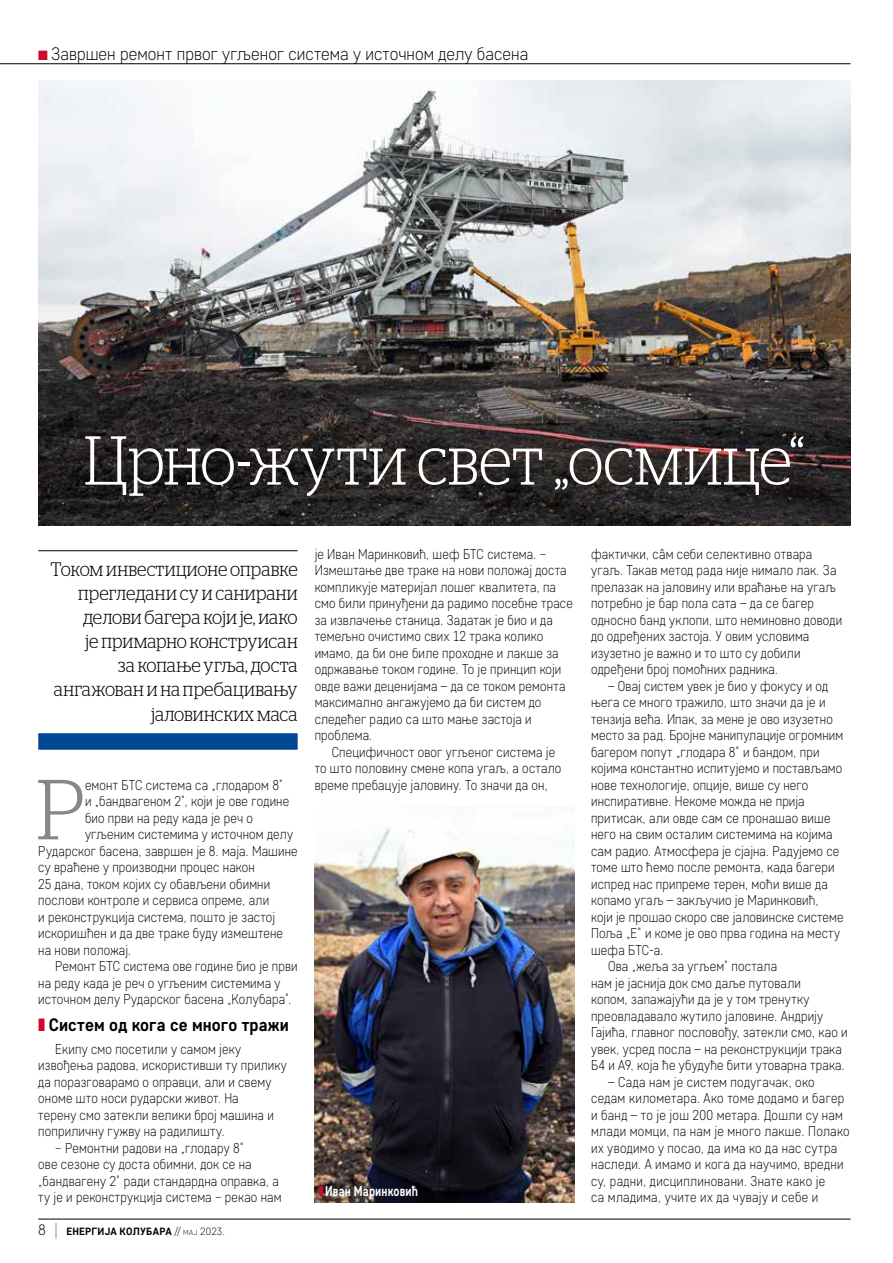
<style>
.page{position:relative;width:893px;height:1263px;background:#fff}
.page>*{position:absolute;margin:0;border:0;box-sizing:border-box;transform-origin:0 0}
.t1{font:300 84.9px "Stag LC";color:#878787}
.t2{font:300 69px "Stag LC";color:#fff;scale:.9 1}
.t3{font:300 19.5px/24px "Stag LC";letter-spacing:.005em;color:#000;text-align:right;scale:.9 1}
.t4{font:300 18px "Core Sans D25";color:#000;scale:.95 1}
.t5{font:700 18px "Core Sans D55";letter-spacing:.01em;color:#000;scale:.95 1}
.t6{font:700 14.4px "Core Sans D55";letter-spacing:.015em;color:#fff;scale:.8 1}
.t7{font:300 14.25px/16.5px "Core Sans D25";letter-spacing:.015em;color:#000;scale:.9 1}
.t8{font:700 10.5px "Core Sans D55";letter-spacing:.02em;color:#000}
.s1{color:#cc0931}
.s2{font-family:"Core Sans D25";font-weight:300;font-size:15px}
.s3{font-family:"Core Sans D15";font-weight:100;font-size:18px}
.s4{font-family:"Core Sans D25";font-weight:300}
.s5{font-family:"Core Sans D25";font-weight:300;font-size:7.35px}
</style>
<div class="page">
<hr style="left:38px;top:1219px;width:812px;height:1px;background:#000">
<hr style="left:0;top:63px;width:850px;height:1px;background:#000">
<hr style="left:38px;top:550px;width:260px;height:1px;background:#000">
<div style="left:38px;top:733px;width:260px;height:17px;background:#004893"></div>
<img style="left:38px;top:80px;width:812px;height:446px">
<img style="left:315px;top:827px;width:259px;height:375px">
<p class="t4" style="left:38px;top:43px;width:517px"><span class="s1">■</span> Завршен ремонт првог угљеног система у источном делу басена</p>
<h2 class="t2" style="left:84px;top:410px;width:803px">Црно-жути свет „осмице“</h2>
<h3 class="t3" style="left:51px;top:556px;width:276px">Током инвестиционе оправке прегледани су и санирани делови багера који је, иако<br>је примарно конструисан<br>за копање угља, доста ангажован и на пребацивању јаловинских маса</h3>
<h1 class="t1" style="left:36px;top:748px;width:50px">Р</h1>
<p class="t7" style="left:85px;top:776px;width:222px">емонт БТС система са „глодаром 8“</p>
<p class="t7" style="left:85px;top:793px;width:228px">и „бандвагеном 2“, који је ове године</p>
<p class="t7" style="left:85px;top:809px;width:188px">био први на реду када је реч о</p>
<p class="t7" style="left:85px;top:826px;width:233px">угљеним системима у источном делу</p>
<p class="t7" style="left:38px;top:842px;width:290px">Рударског басена, завршен је 8. маја. Машине</p>
<p class="t7" style="left:38px;top:859px;width:242px">су враћене у производни процес након</p>
<p class="t7" style="left:38px;top:875px;width:259px">25 дана, током којих су обављени обимни</p>
<p class="t7" style="left:38px;top:892px;width:258px">послови контроле и сервиса опреме, али</p>
<p class="t7" style="left:38px;top:908px;width:265px">и реконструкција система, пошто је застој</p>
<p class="t7" style="left:38px;top:925px;width:274px">искоришћен и да две траке буду измештене</p>
<p class="t7" style="left:38px;top:941px;width:105px">на нови положај.</p>
<p class="t7" style="left:55px;top:958px;width:271px">Ремонт БТС система ове године био је први</p>
<p class="t7" style="left:38px;top:974px;width:271px">на реду када је реч о угљеним системима у</p>
<p class="t7" style="left:38px;top:991px;width:283px">источном делу Рударског басена „Колубара“.</p>
<p class="t5" style="left:38px;top:1013px;width:265px"><span class="s1">❚</span> Систем од кога се много тражи</p>
<p class="t7" style="left:55px;top:1040px;width:208px">Екипу смо посетили у самом јеку</p>
<p class="t7" style="left:38px;top:1057px;width:278px">извођења радова, искористивши ту прилику</p>
<p class="t7" style="left:38px;top:1073px;width:261px">да поразговарамо о оправци, али и свему</p>
<p class="t7" style="left:38px;top:1090px;width:224px">ономе што носи рударски живот. На</p>
<p class="t7" style="left:38px;top:1106px;width:263px">терену смо затекли велики број машина и</p>
<p class="t7" style="left:38px;top:1123px;width:209px">поприличну гужву на радилишту.</p>
<p class="t7" style="left:55px;top:1139px;width:211px">− Ремонтни радови на „глодару 8“</p>
<p class="t7" style="left:38px;top:1156px;width:239px">ове сезоне су доста обимни, док се на</p>
<p class="t7" style="left:38px;top:1172px;width:269px">„бандвагену 2“ ради стандардна оправка, а</p>
<p class="t7" style="left:38px;top:1189px;width:272px">ту је и реконструкција система − рекао нам</p>
<p class="t8" style="left:38px;top:1225px;width:188px"><span class="s2">8</span> <span class="s3">|</span> ЕНЕРГИЈА КОЛУБАРА <span class="s4">//</span> <span class="s5">мај</span> <span class="s4">2023.</span></p>
<p class="t7" style="left:315px;top:545px;width:288px">је Иван Маринковић, шеф БТС система. − Измештање две траке на нови положај доста компликује материјал лошег квалитета, па смо били принуђени да радимо посебне трасе за извлачење станица. Задатак је био и да темељно очистимо свих 12 трака колико имамо, да би оне биле проходне и лакше за одржавање током године. То је принцип који овде важи деценијама – да се током ремонта максимално ангажујемо да би систем до следећег радио са што мање застоја и проблема.</p>
<p class="t7" style="left:315px;top:743px;width:276px;text-indent:17px">Специфичност овог угљеног система је то што половину смене копа угаљ, а остало време пребацује јаловину. То значи да он,</p>
<p class="t6" style="left:319px;top:1182px;width:125px"><span class="s1">❚</span>Иван Маринковић</p>
<p class="t7" style="left:591px;top:545px;width:280px">фактички, сâм себи селективно отвара угаљ. Такав метод рада није нимало лак. За прелазак на јаловину или враћање на угаљ потребно је бар пола сата – да се багер односно банд уклопи, што неминовно доводи до одређених застоја. У овим условима изузетно је важно и то што су добили одређени број помоћних радника.</p>
<p class="t7" style="left:608px;top:677px;width:246px">– Овај систем увек је био у фокусу и од</p>
<p class="t7" style="left:591px;top:694px;width:262px">њега се много тражило, што значи да је и</p>
<p class="t7" style="left:591px;top:710px;width:270px">тензија већа. Ипак, за мене је ово изузетно</p>
<p class="t7" style="left:591px;top:727px;width:282px">место за рад. Бројне манипулације огромним</p>
<p class="t7" style="left:591px;top:743px;width:255px">багером попут „глодара 8“ и бандом, при</p>
<p class="t7" style="left:591px;top:760px;width:281px">којима константно испитујемо и постављамо</p>
<p class="t7" style="left:591px;top:776px;width:243px">нове технологије, опције, више су него</p>
<p class="t7" style="left:591px;top:793px;width:239px">инспиративне. Некоме можда не прија</p>
<p class="t7" style="left:591px;top:809px;width:268px">притисак, али овде сам се пронашао више</p>
<p class="t7" style="left:591px;top:826px;width:270px">него на свим осталим системима на којима</p>
<p class="t7" style="left:591px;top:842px;width:277px">сам радио. Атмосфера је сјајна. Радујемо се</p>
<p class="t7" style="left:591px;top:859px;width:272px">томе што ћемо после ремонта, када багери</p>
<p class="t7" style="left:591px;top:875px;width:265px">испред нас припреме терен, моћи више да</p>
<p class="t7" style="left:591px;top:892px;width:254px">копамо угаљ – закључио је Маринковић,</p>
<p class="t7" style="left:591px;top:908px;width:282px">који је прошао скоро све јаловинске системе</p>
<p class="t7" style="left:591px;top:925px;width:278px">Поља „Е“ и коме је ово прва година на месту</p>
<p class="t7" style="left:591px;top:941px;width:82px">шефа БТС-а.</p>
<p class="t7" style="left:608px;top:958px;width:189px">Ова „жеља за угљем“ постала</p>
<p class="t7" style="left:591px;top:974px;width:235px">нам је јаснија док смо даље путовали</p>
<p class="t7" style="left:591px;top:991px;width:244px">копом, запажајући да је у том тренутку</p>
<p class="t7" style="left:591px;top:1007px;width:259px">преовладавало жутило јаловине. Андрију</p>
<p class="t7" style="left:591px;top:1024px;width:287px">Гајића, главног пословођу, затекли смо, као и</p>
<p class="t7" style="left:591px;top:1040px;width:280px">увек, усред посла – на реконструкцији трака</p>
<p class="t7" style="left:591px;top:1057px;width:283px">Б4 и А9, која ће убудуће бити утоварна трака.</p>
<p class="t7" style="left:591px;top:1073px;width:289px;text-indent:17px">– Сада нам је систем подугачак, око седам километара. Ако томе додамо и багер и банд – то је још 200 метара. Дошли су нам млади момци, па нам је много лакше. Полако их уводимо у посао, да има ко да нас сутра наследи. А имамо и кога да научимо, вредни су, радни, дисциплиновани. Знате како је<br>са младима, учите их да чувају и себе и</p>
</div>
